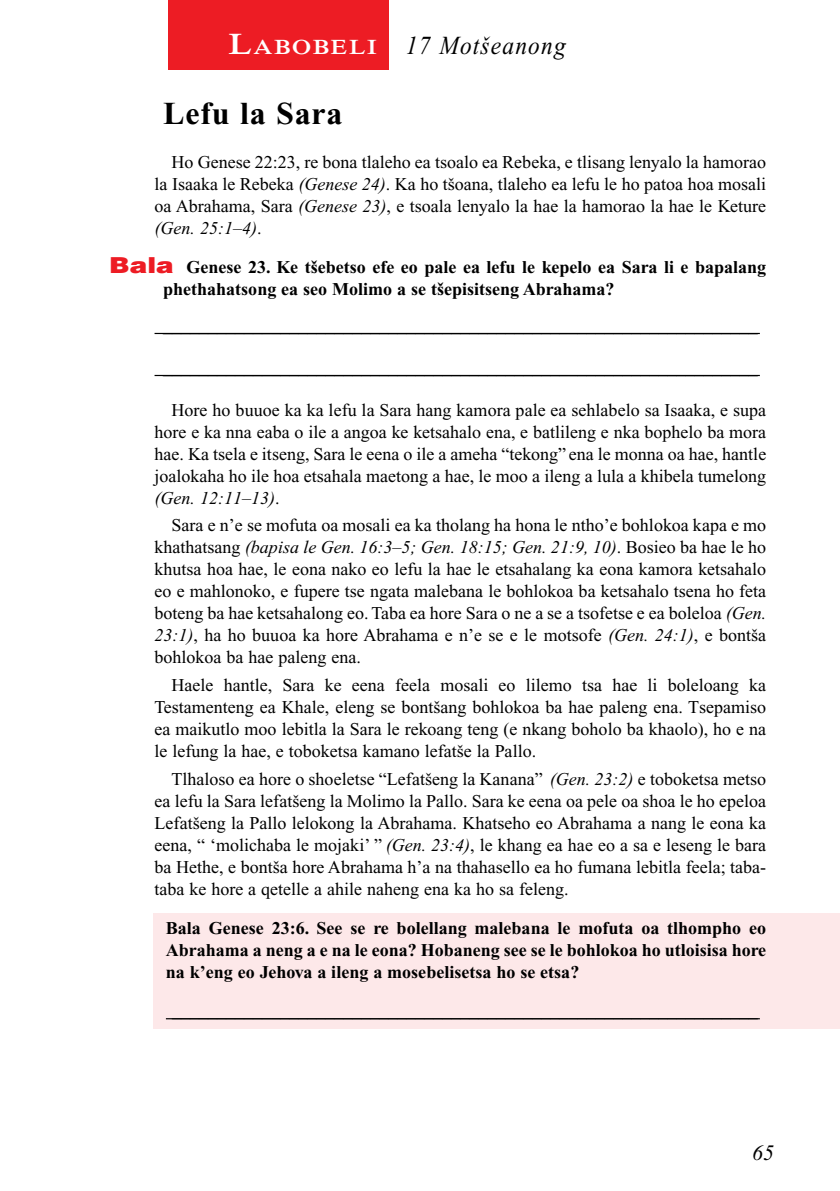
<style>
.page{position:relative;width:840px;height:1191px;background:#fff}
.page>*{position:absolute;margin:0;border:0;box-sizing:border-box;transform-origin:0 0}
.t1{font:700 32px "Times New Roman PS Std";letter-spacing:.025em;color:#000}
.t2{font:italic 26px "Times New Roman PS Std";letter-spacing:.05em;color:#000;scale:.9 1}
.t3{font:italic 22px "Times New Roman PS Std";color:#000}
.t4{font:18px/22px "Times New Roman PS Std";color:#000;text-align:justify}
.t5{font:700 18px/22px "Times New Roman PS Std";color:#000}
.s1{font-family:"Times NRMT Std";font-weight:600;font-style:normal;font-size:30px;color:#fff}
.s2{font-family:"Times NRMT Std";font-weight:600;font-style:normal;font-size:21px;color:#fff}
.s3{font-style:italic}
.s4{font-family:"Helvetica LT Std";font-weight:900;font-size:22px;color:#ed1c24}
</style>
<div class="page">
<div style="left:153px;top:913px;width:686px;height:115px;background:#fde8e9"></div>
<div style="left:168px;top:0;width:220px;height:69px;background:#ed1c24"></div>
<hr style="left:154px;top:333px;width:605px;height:1px;background:#000">
<hr style="left:154px;top:375px;width:605px;height:1px;background:#000">
<hr style="left:166px;top:1018px;width:593px;height:1px;background:#000">
<h2 class="t2" style="left:228px;top:32px;width:376px"><span class="s1">L</span><span class="s2">ABOBELI</span> 17 Motšeanong</h2>
<h1 class="t1" style="left:163px;top:95px;width:180px">Lefu la Sara</h1>
<p class="t4" style="left:154px;top:151px;width:613px;text-indent:17px">Ho Genese 22:23, re bona tlaleho ea tsoalo ea Rebeka, e tlisang lenyalo la hamorao la Isaaka le Rebeka <span class="s3">(Genese 24)</span>. Ka ho tšoana, tlaleho ea lefu le ho patoa hoa mosali oa Abrahama, Sara <span class="s3">(Genese 23)</span>, e tsoala lenyalo la hae la hamorao la hae le Keture <span class="s3">(Gen. 25:1–4)</span>.</p>
<p class="t5" style="left:163px;top:256px;width:604px;text-indent:-54px"><span class="s4">Bala</span> Genese 23. Ke tšebetso efe eo pale ea lefu le kepelo ea Sara li e bapalang phethahatsong ea seo Molimo a se tšepisitseng Abrahama?</p>
<p class="t4" style="left:154px;top:399px;width:613px;text-indent:17px">Hore ho buuoe ka ka lefu la Sara hang kamora pale ea sehlabelo sa Isaaka, e supa hore e ka nna eaba o ile a angoa ke ketsahalo ena, e batlileng e nka bophelo ba mora hae. Ka tsela e itseng, Sara le eena o ile a ameha “tekong” ena le monna oa hae, hantle joalokaha ho ile hoa etsahala maetong a hae, le moo a ileng a lula a khibela tumelong <span class="s3">(Gen. 12:11–13)</span>.</p>
<p class="t4" style="left:154px;top:514px;width:613px;text-indent:17px">Sara e n’e se mofuta oa mosali ea ka tholang ha hona le ntho’e bohlokoa kapa e mo khathatsang <span class="s3">(bapisa le Gen. 16:3–5; Gen. 18:15; Gen. 21:9, 10)</span>. Bosieo ba hae le ho khutsa hoa hae, le eona nako eo lefu la hae le etsahalang ka eona kamora ketsahalo eo e mahlonoko, e fupere tse ngata malebana le bohlokoa ba ketsahalo tsena ho feta boteng ba hae ketsahalong eo. Taba ea hore Sara o ne a se a tsofetse e ea boleloa <span class="s3">(Gen.<br>23:1)</span>, ha ho buuoa ka hore Abrahama e n’e se e le motsofe <span class="s3">(Gen. 24:1)</span>, e bontša bohlokoa ba hae paleng ena.</p>
<p class="t4" style="left:154px;top:674px;width:612px;text-indent:17px">Haele hantle, Sara ke eena feela mosali eo lilemo tsa hae li boleloang ka Testamenteng ea Khale, eleng se bontšang bohlokoa ba hae paleng ena. Tsepamiso ea maikutlo moo lebitla la Sara le rekoang teng (e nkang boholo ba khaolo), ho e na le lefung la hae, e toboketsa kamano lefatše la Pallo.</p>
<p class="t4" style="left:154px;top:768px;width:613px;text-indent:17px">Tlhaloso ea hore o shoeletse “Lefatšeng la Kanana” <span class="s3">(Gen. 23:2)</span> e toboketsa metso ea lefu la Sara lefatšeng la Molimo la Pallo. Sara ke eena oa pele oa shoa le ho epeloa Lefatšeng la Pallo lelokong la Abrahama. Khatseho eo Abrahama a nang le eona ka eena, “ ‘molichaba le mojaki’ ” <span class="s3">(Gen. 23:4)</span>, le khang ea hae eo a sa e leseng le bara ba Hethe, e bontša hore Abrahama h’a na thahasello ea ho fumana lebitla feela; taba&shy;taba ke hore a qetelle a ahile naheng ena ka ho sa feleng.</p>
<p class="t5" style="left:166px;top:916px;width:601px;text-align:justify">Bala Genese 23:6. See se re bolellang malebana le mofuta oa tlhompho eo Abrahama a neng a e na le eona? Hobaneng see se le bohlokoa ho utloisisa hore na k’eng eo Jehova a ileng a mosebelisetsa ho se etsa?</p>
<p class="t4" style="left:172px;top:1000px;width:587px">_________________________________________________________________</p>
<p class="t3" style="left:751px;top:1140px;width:23px">65</p>
</div>
